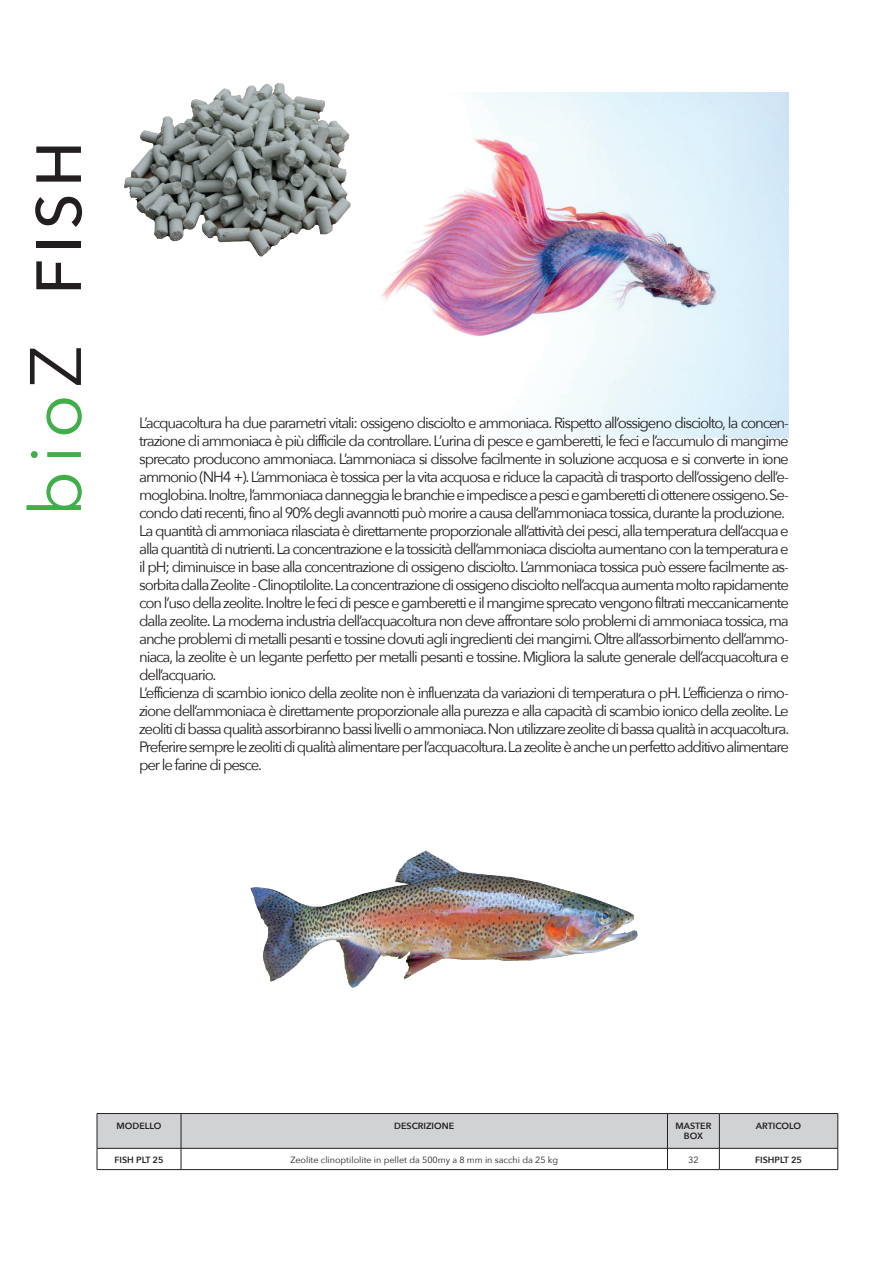
<style>
.page{position:relative;width:893px;height:1263px;background:#fff}
.page>*{position:absolute;margin:0;border:0;box-sizing:border-box;transform-origin:0 0}
.t1{font:500 63px "Avenir Next";color:#231f20}
.t2{font:15px/18px "Avenir Next";letter-spacing:-.075em;color:#231f20}
.t3{font:9px "Avenir Next";color:#231f20}
.t4{font:600 9px/10.8px "Avenir Next";color:#231f20;text-align:center}
.s1{font-weight:400;font-size:72px;color:#40ae49}
.s2{font-weight:400;font-size:72px}
</style>
<div class="page">
<img style="left:381px;top:93px;width:408px;height:344px">
<img style="left:251px;top:851px;width:387px;height:137px">
<svg style="left:97px;top:1113px;width:741px;height:56px"></svg>
<hr style="left:97px;top:1169px;width:84px;height:1px;background:#231f20">
<hr style="left:181px;top:1169px;width:486px;height:1px;background:#231f20">
<hr style="left:667px;top:1169px;width:52px;height:1px;background:#231f20">
<hr style="left:719px;top:1169px;width:119px;height:1px;background:#231f20">
<img style="left:124px;top:83px;width:227px;height:174px">
<h1 class="t1" style="left:5px;top:517px;width:377px;rotate:-90deg"><span class="s1">bio</span><span class="s2">Z</span> FISH</h1>
<p class="t2" style="left:139px;top:413px;width:652px">L’acquacoltura ha due parametri vitali: ossigeno disciolto e ammoniaca. Rispetto all’ossigeno disciolto, la concen&shy;trazione di ammoniaca è più difficile da controllare. L’urina di pesce e gamberetti, le feci e l’accumulo di mangime sprecato producono ammoniaca. L’ammoniaca si dissolve facilmente in soluzione acquosa e si converte in ione ammonio (NH4 +). L’ammoniaca è tossica per la vita acquosa e riduce la capacità di trasporto dell’ossigeno dell’e&shy;moglobina.Inoltre,l’ammoniaca danneggia le branchie e impedisce a pesci e gamberetti di ottenere ossigeno.Se&shy;condo dati recenti, fino al 90% degli avannotti può morire a causa dell’ammoniaca tossica, durante la produzione.<br>La quantità di ammoniaca rilasciata è direttamente proporzionale all’attività dei pesci, alla temperatura dell’acqua e alla quantità di nutrienti. La concentrazione e la tossicità dell’ammoniaca disciolta aumentano con la temperatura e il pH; diminuisce in base alla concentrazione di ossigeno disciolto. L’ammoniaca tossica può essere facilmente as&shy;sorbita dalla Zeolite - Clinoptilolite.La concentrazione di ossigeno disciolto nell’acqua aumenta molto rapidamente con l’uso della zeolite. Inoltre le feci di pesce e gamberetti e il mangime sprecato vengono filtrati meccanicamente dalla zeolite. La moderna industria dell’acquacoltura non deve affrontare solo problemi di ammoniaca tossica, ma anche problemi di metalli pesanti e tossine dovuti agli ingredienti dei mangimi. Oltre all’assorbimento dell’ammo&shy;niaca, la zeolite è un legante perfetto per metalli pesanti e tossine. Migliora la salute generale dell’acquacoltura e dell’acquario.<br>L’efficienza di scambio ionico della zeolite non è influenzata da variazioni di temperatura o pH. L’efficienza o rimo&shy;zione dell’ammoniaca è direttamente proporzionale alla purezza e alla capacità di scambio ionico della zeolite. Le zeoliti di bassa qualità assorbiranno bassi livelli o ammoniaca.Non utilizzare zeolite di bassa qualità in acquacoltura.<br>Preferire sempre le zeoliti di qualità alimentare per l’acquacoltura.La zeolite è anche un perfetto additivo alimentare per le farine di pesce.</p>
<p class="t4" style="left:117px;top:1120px;width:46px">MODELLO</p>
<p class="t4" style="left:394px;top:1120px;width:62px">DESCRIZIONE</p>
<p class="t4" style="left:675px;top:1120px;width:37px">MASTER<br>BOX</p>
<p class="t4" style="left:756px;top:1120px;width:47px">ARTICOLO</p>
<p class="t4" style="left:114px;top:1154px;width:51px">FISH PLT 25</p>
<p class="t3" style="left:290px;top:1152px;width:269px">Zeolite clinoptilolite in pellet da 500my a 8 mm in sacchi da 25 kg</p>
<p class="t3" style="left:688px;top:1152px;width:12px">32</p>
<p class="t4" style="left:755px;top:1154px;width:48px">FISHPLT 25</p>
</div>
